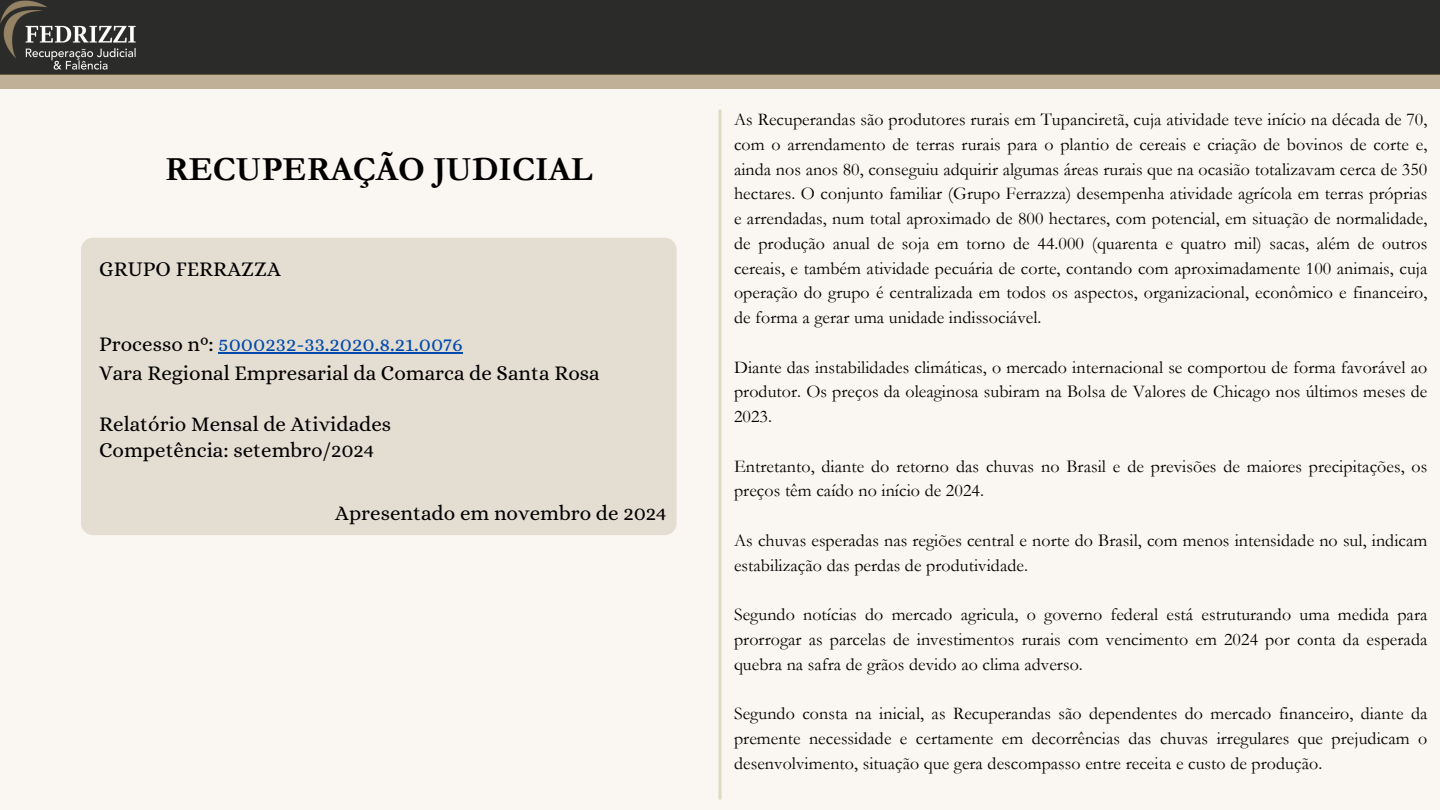
<style>
.page{position:relative;width:1440px;height:810px;background:#faf6f1}
.page>*{position:absolute;margin:0;border:0;box-sizing:border-box;transform-origin:0 0}
.t1{font:700 34px "Garamond";color:#000}
.t2{font:21px/29.2px "Alice";color:#000}
.t3{font:18px/24.8px "Garamond";letter-spacing:.005em;color:#000;text-align:justify}
.s1{color:#004aad}
</style>
<div class="page">
<div style="left:0;top:0;width:1440px;height:74px;background:#2b2b29"></div>
<div style="left:0;top:74px;width:1440px;height:15px;background:#c0b097"></div>
<img style="left:0;top:1px;width:136px;height:69px">
<hr style="left:718px;top:110px;width:3px;height:689px;background:#ddd9c3">
<div style="left:81px;top:238px;width:595px;height:297px;background:#e4ddd2;border-radius:12px"></div>
<hr style="left:219px;top:352px;width:244px;height:2px;background:#004aad">
<p class="t1" style="left:165px;top:150px;width:429px">RECUPERAÇÃO JUDICIAL</p>
<p class="t2" style="left:99px;top:254px;width:183px">GRUPO FERRAZZA</p>
<h3 class="t2" style="left:99px;top:329px;width:502px">Processo nº: <span class="s1">5000232-33.2020.8.21.0076<br></span>Vara Regional Empresarial da Comarca de Santa Rosa</h3>
<p class="t2" style="left:99px;top:410px;width:294px">Relatório Mensal de Atividades</p>
<p class="t2" style="left:99px;top:435px;width:277px">Competência: setembro/2024</p>
<p class="t2" style="left:335px;top:498px;width:333px">Apresentado em novembro de 2024</p>
<h1 class="t3" style="left:734px;top:107px;width:695px">As Recuperandas são produtores rurais em Tupanciretã, cuja atividade teve início na década de 70, com o arrendamento de terras rurais para o plantio de cereais e criação de bovinos de corte e, ainda nos anos 80, conseguiu adquirir algumas áreas rurais que na ocasião totalizavam cerca de 350 hectares. O conjunto familiar (Grupo Ferrazza) desempenha atividade agrícola em terras próprias e arrendadas, num total aproximado de 800 hectares, com potencial, em situação de normalidade, de produção anual de soja em torno de 44.000 (quarenta e quatro mil) sacas, além de outros cereais, e também atividade pecuária de corte, contando com aproximadamente 100 animais, cuja operação do grupo é centralizada em todos os aspectos, organizacional, econômico e financeiro, de forma a gerar uma unidade indissociável.</h1>
<p class="t3" style="left:734px;top:355px;width:695px">Diante das instabilidades climáticas, o mercado internacional se comportou de forma favorável ao produtor. Os preços da oleaginosa subiram na Bolsa de Valores de Chicago nos últimos meses de 2023.</p>
<h2 class="t3" style="left:734px;top:454px;width:695px">Entretanto, diante do retorno das chuvas no Brasil e de previsões de maiores precipitações, os preços têm caído no início de 2024.</h2>
<h3 class="t3" style="left:734px;top:528px;width:695px">As chuvas esperadas nas regiões central e norte do Brasil, com menos intensidade no sul, indicam estabilização das perdas de produtividade.</h3>
<h3 class="t3" style="left:734px;top:602px;width:695px">Segundo notícias do mercado agricula, o governo federal está estruturando uma medida para prorrogar as parcelas de investimentos rurais com vencimento em 2024 por conta da esperada quebra na safra de grãos devido ao clima adverso.</h3>
<h3 class="t3" style="left:734px;top:701px;width:695px">Segundo consta na inicial, as Recuperandas são dependentes do mercado financeiro, diante da premente necessidade e certamente em decorrências das chuvas irregulares que prejudicam o desenvolvimento, situação que gera descompasso entre receita e custo de produção.</h3>
</div>
